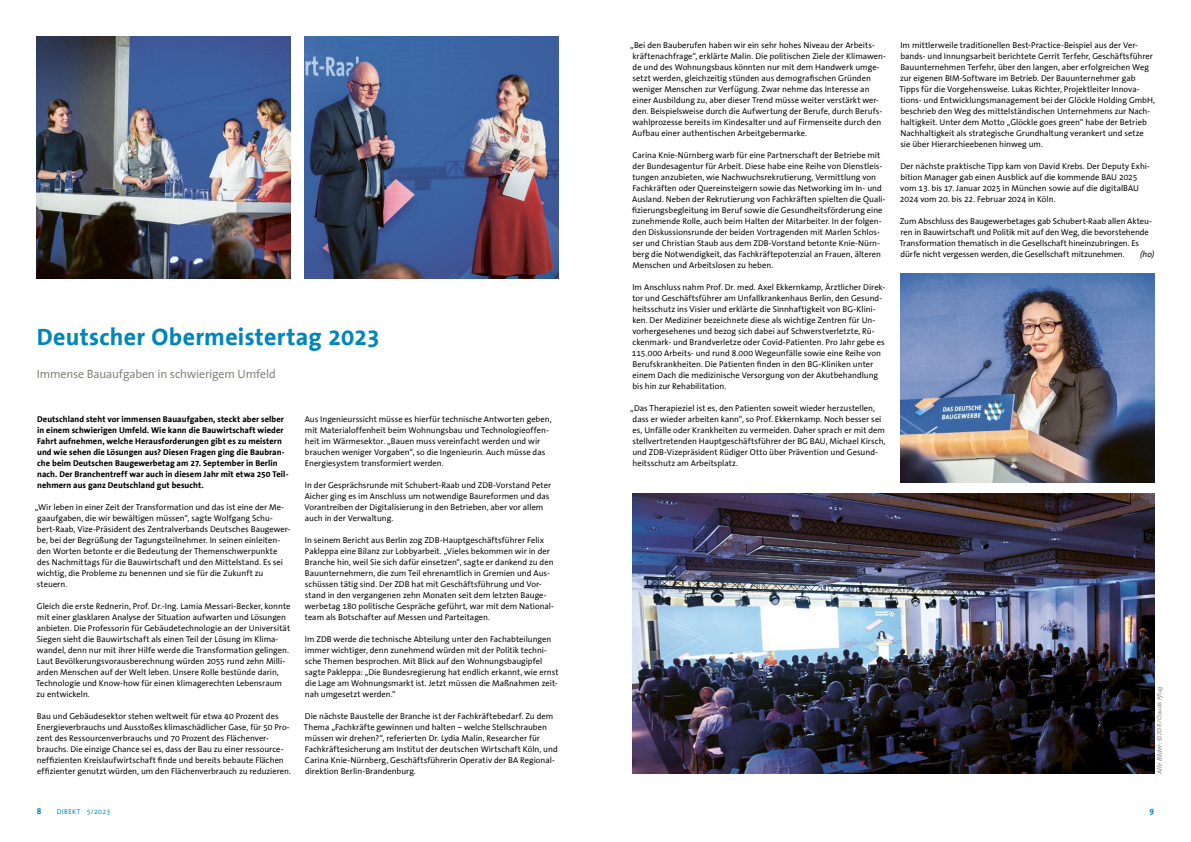
<style>
.page{position:relative;width:1191px;height:842px;background:#fff}
.page>*{position:absolute;margin:0;border:0;box-sizing:border-box;transform-origin:0 0}
.t1{font:700 24px "The Sans Office";letter-spacing:.01em;color:#0086b7}
.t2{font:12px "The Sans Office";letter-spacing:-.015em;color:#81807a}
.t3{font:8.5px/11px "The Sans Office";color:#000}
.t4{font:700 8.5px/11px "The Sans Office";letter-spacing:.01em;color:#000}
.t5{font:italic 8.5px "The Sans Office";color:#000}
.t6{font:700 8.5px "The Sans Office";color:#0086b7}
.t7{font:7px "The Sans Office";letter-spacing:.055em;color:#0086b7}
.t8{font:italic 6px "The Sans Office";letter-spacing:.01em;color:#81807a}
.s1{font-size:6.9px}
</style>
<div class="page">
<img style="left:37px;top:37px;width:254px;height:242px">
<img style="left:305px;top:37px;width:253px;height:242px">
<img style="left:900px;top:273px;width:254px;height:209px">
<img style="left:632px;top:493px;width:522px;height:281px">
<h1 class="t1" style="left:37px;top:324px;width:344px">Deutscher Obermeistertag 2023</h1>
<h2 class="t2" style="left:37px;top:368px;width:240px">Immense Bauaufgaben in schwierigem Umfeld</h2>
<p class="t4" style="left:37px;top:414px;width:253px">Deutschland steht vor immensen Bauaufgaben, steckt aber selber in einem schwierigen Umfeld. Wie kann die Bauwirtschaft wieder Fahrt aufnehmen, welche Herausforderungen gibt es zu meistern und wie sehen die Lösungen aus? Diesen Fragen ging die Baubran&shy;che beim Deutschen Baugewerbetag am 27. September in Berlin nach. Der Branchentreff war auch in diesem Jahr mit etwa 250 Teil&shy;nehmern aus ganz Deutschland gut besucht.</p>
<p class="t3" style="left:35px;top:502px;width:257px">„Wir leben in einer Zeit der Transformation und das ist eine der Me&shy;gaaufgaben, die wir bewältigen müssen“, sagte Wolfgang Schu&shy;bert-Raab, Vize-Präsident des Zentralverbands Deutsches Baugewer&shy;be, bei der Begrüßung der Tagungsteilnehmer. In seinen einleiten&shy;den Worten betonte er die Bedeutung der Themenschwerpunkte<br>des Nachmittags für die Bauwirtschaft und den Mittelstand. Es sei wichtig, die Probleme zu benennen und sie für die Zukunft zu steuern.</p>
<p class="t3" style="left:36px;top:601px;width:256px">Gleich die erste Rednerin, Prof. Dr.-Ing. Lamia Messari-Becker, konnte mit einer glasklaren Analyse der Situation aufwarten und Lösungen anbieten. Die Professorin für Gebäudetechnologie an der Universität Siegen sieht die Bauwirtschaft als einen Teil der Lösung im Klima&shy;wandel, denn nur mit ihrer Hilfe werde die Transformation gelingen.<br>Laut Bevölkerungsvorausberechnung würden 2055 rund zehn Milli&shy;arden Menschen auf der Welt leben. Unsere Rolle bestünde darin, Technologie und Know-how für einen klimagerechten Lebensraum zu entwickeln.</p>
<p class="t3" style="left:37px;top:711px;width:256px">Bau und Gebäudesektor stehen weltweit für etwa 40 Prozent des Energieverbrauchs und Ausstoßes klimaschädlicher Gase, für 50 Pro&shy;zent des Ressourcenverbrauchs und 70 Prozent des Flächenver&shy;brauchs. Die einzige Chance sei es, dass der Bau zu einer ressource&shy;neffizienten Kreislaufwirtschaft finde und bereits bebaute Flächen effizienter genutzt würden, um den Flächenverbrauch zu reduzieren.</p>
<p class="t3" style="left:305px;top:414px;width:248px">Aus Ingenieurssicht müsse es hierfür technische Antworten geben, mit Materialoffenheit beim Wohnungsbau und Technologieoffen&shy;heit im Wärmesektor. „Bauen muss vereinfacht werden und wir brauchen weniger Vorgaben“, so die Ingenieurin. Auch müsse das Energiesystem transformiert werden.</p>
<p class="t3" style="left:304px;top:480px;width:248px">In der Gesprächsrunde mit Schubert-Raab und ZDB-Vorstand Peter Aicher ging es im Anschluss um notwendige Baureformen und das Vorantreiben der Digitalisierung in den Betrieben, aber vor allem auch in der Verwaltung.</p>
<p class="t3" style="left:305px;top:535px;width:251px">In seinem Bericht aus Berlin zog ZDB-Hauptgeschäftsführer Felix Pakleppa eine Bilanz zur Lobbyarbeit. „Vieles bekommen wir in der Branche hin, weil Sie sich dafür einsetzen“, sagte er dankend zu den Bauunternehmern, die zum Teil ehrenamtlich in Gremien und Aus&shy;schüssen tätig sind. Der ZDB hat mit Geschäftsführung und Vor&shy;stand in den vergangenen zehn Monaten seit dem letzten Bauge&shy;werbetag 180 politische Gespräche geführt, war mit dem National&shy;team als Botschafter auf Messen und Parteitagen.</p>
<p class="t3" style="left:305px;top:634px;width:255px">Im ZDB werde die technische Abteilung unter den Fachabteilungen immer wichtiger, denn zunehmend würden mit der Politik techni&shy;sche Themen besprochen. Mit Blick auf den Wohnungsbaugipfel sagte Pakleppa: „Die Bundesregierung hat endlich erkannt, wie ernst die Lage am Wohnungsmarkt ist. Jetzt müssen die Maßnahmen zeit&shy;nah umgesetzt werden.“</p>
<p class="t3" style="left:304px;top:711px;width:255px">Die nächste Baustelle der Branche ist der Fachkräftebedarf. Zu dem Thema „Fachkräfte gewinnen und halten – welche Stellschrauben müssen wir drehen?“, referierten Dr. Lydia Malin, Researcher für Fachkräftesicherung am Institut der deutschen Wirtschaft Köln, und Carina Knie-Nürnberg, Geschäftsführerin Operativ der BA Regional&shy;direktion Berlin-Brandenburg.</p>
<p class="t3" style="left:630px;top:40px;width:257px">„Bei den Bauberufen haben wir ein sehr hohes Niveau der Arbeits&shy;kräftenachfrage“, erklärte Malin. Die politischen Ziele der Klimawen&shy;de und des Wohnungsbaus könnten nur mit dem Handwerk umge&shy;setzt werden, gleichzeitig stünden aus demografischen Gründen weniger Menschen zur Verfügung. Zwar nehme das Interesse an einer Ausbildung zu, aber dieser Trend müsse weiter verstärkt wer&shy;den. Beispielsweise durch die Aufwertung der Berufe, durch Berufs&shy;wahlprozesse bereits im Kindesalter und auf Firmenseite durch den Aufbau einer authentischen Arbeitgebermarke.</p>
<p class="t3" style="left:632px;top:150px;width:255px">Carina Knie-Nürnberg warb für eine Partnerschaft der Betriebe mit der Bundesagentur für Arbeit. Diese habe eine Reihe von Dienstleis&shy;tungen anzubieten, wie Nachwuchsrekrutierung, Vermittlung von Fachkräften oder Quereinsteigern sowie das Networking im In- und Ausland. Neben der Rekrutierung von Fachkräften spielten die Quali&shy;fizierungsbegleitung im Beruf sowie die Gesundheitsförderung eine zunehmende Rolle, auch beim Halten der Mitarbeiter. In der folgen&shy;den Diskussionsrunde der beiden Vortragenden mit Marlen Schlos&shy;ser und Christian Staub aus dem ZDB-Vorstand betonte Knie-Nürn&shy;berg die Notwendigkeit, das Fachkräftepotenzial an Frauen, älteren Menschen und Arbeitslosen zu heben.</p>
<p class="t3" style="left:632px;top:282px;width:255px">Im Anschluss nahm Prof. Dr. med. Axel Ekkernkamp, Ärztlicher Direk&shy;tor und Geschäftsführer am Unfallkrankenhaus Berlin, den Gesund&shy;heitsschutz ins Visier und erklärte die Sinnhaftigkeit von BG-Klini&shy;ken. Der Mediziner bezeichnete diese als wichtige Zentren für Un&shy;vorhergesehenes und bezog sich dabei auf Schwerstverletzte, Rü&shy;ckenmark- und Brandverletze oder Covid-Patienten. Pro Jahr gebe es 115.000 Arbeits- und rund 8.000 Wegeunfälle sowie eine Reihe von Berufskrankheiten. Die Patienten finden in den BG-Kliniken unter einem Dach die medizinische Versorgung von der Akutbehandlung bis hin zur Rehabilitation.</p>
<p class="t3" style="left:630px;top:403px;width:257px">„Das Therapieziel ist es, den Patienten soweit wieder herzustellen, dass er wieder arbeiten kann“, so Prof. Ekkernkamp. Noch besser sei es, Unfälle oder Krankheiten zu vermeiden. Daher sprach er mit dem stellvertretenden Hauptgeschäftsführer der BG BAU, Michael Kirsch, und ZDB-Vizepräsident Rüdiger Otto über Prävention und Gesund&shy;heitsschutz am Arbeitsplatz.</p>
<p class="t3" style="left:899px;top:40px;width:257px">Im mittlerweile traditionellen Best-Practice-Beispiel aus der Ver&shy;bands- und Innungsarbeit berichtete Gerrit Terfehr, Geschäftsführer Bauunternehmen Terfehr, über den langen, aber erfolgreichen Weg zur eigenen BIM-Software im Betrieb. Der Bauunternehmer gab Tipps für die Vorgehensweise. Lukas Richter, Projektleiter Innova&shy;tions- und Entwicklungsmanagement bei der Glöckle Holding GmbH, beschrieb den Weg des mittelständischen Unternehmens zur Nach&shy;haltigkeit. Unter dem Motto „Glöckle goes green“ habe der Betrieb Nachhaltigkeit als strategische Grundhaltung verankert und setze sie über Hierarchieebenen hinweg um.</p>
<p class="t3" style="left:900px;top:161px;width:251px">Der nächste praktische Tipp kam von David Krebs. Der Deputy Exhi&shy;bition Manager gab einen Ausblick auf die kommende BAU 2025 vom 13. bis 17. Januar 2025 in München sowie auf die digitalBAU 2024 vom 20. bis 22. Februar 2024 in Köln.</p>
<p class="t3" style="left:899px;top:216px;width:254px">Zum Abschluss des Baugewerbetages gab Schubert-Raab allen Akteu&shy;ren in Bauwirtschaft und Politik mit auf den Weg, die bevorstehende Transformation thematisch in die Gesellschaft hineinzubringen. Es dürfe nicht vergessen werden, die Gesellschaft mitzunehmen.</p>
<p class="t5" style="left:1140px;top:250px;width:15px">(ho)</p>
<p class="t8" style="left:1156px;top:774px;width:89px;rotate:-90deg"><span class="s1">Alle BIlder: ©</span> ZDB/Claudis Pflug</p>
<p class="t6" style="left:37px;top:806px;width:6px">8</p>
<p class="t7" style="left:57px;top:808px;width:55px">DIREKT 5/2023</p>
<p class="t6" style="left:1149px;top:806px;width:6px">9</p>
</div>
